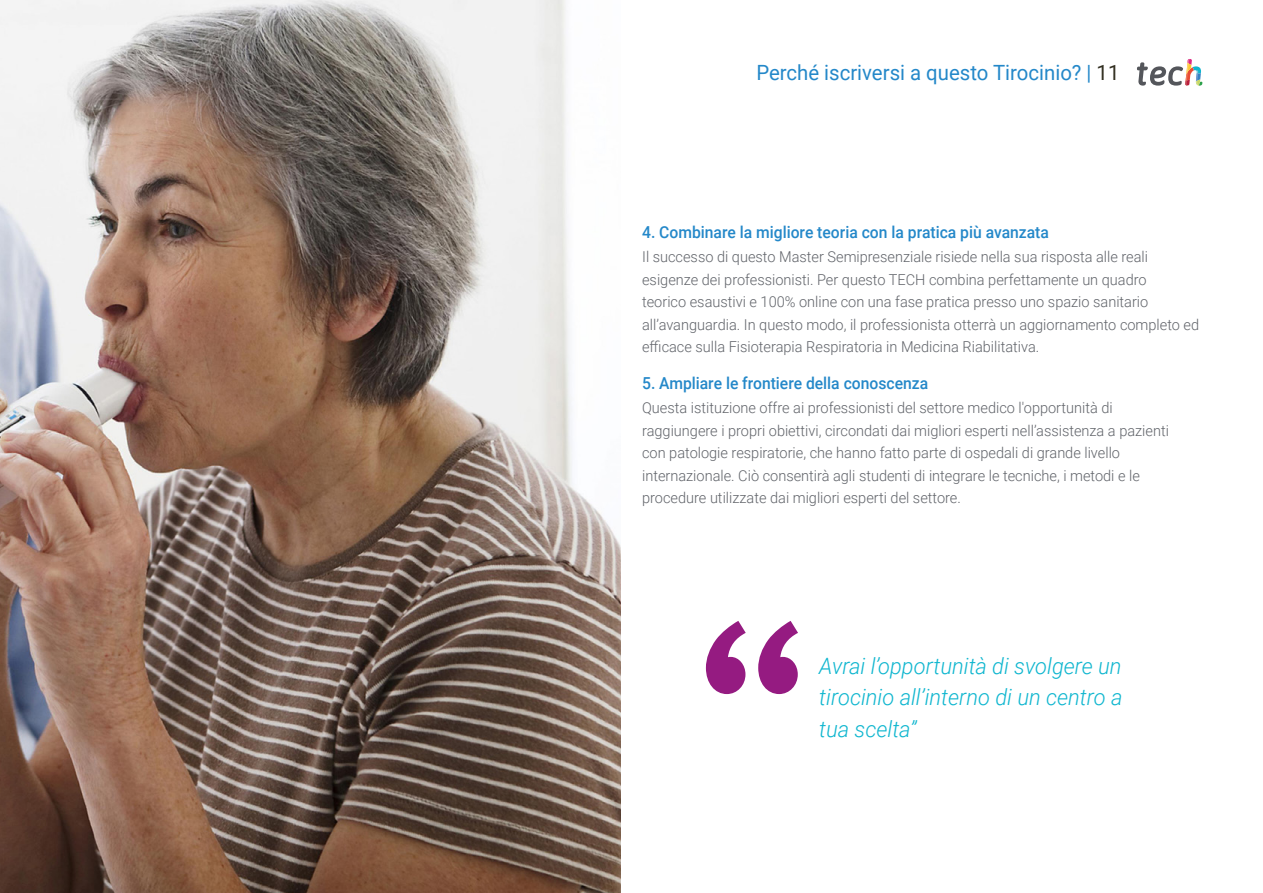
<style>
.page{position:relative;width:1263px;height:893px;background:#fff}
.page>*{position:absolute;margin:0;border:0;box-sizing:border-box;transform-origin:0 0}
.t1{font:italic 300 22.5px/31.5px "Roboto";color:#0fb6cf;text-align:justify}
.t2{font:21px "Roboto";color:#2488c9}
.t3{font:500 16.5px "Roboto";color:#2488c9;scale:.95 1}
.t4{font:300 15px/22.5px "Roboto";color:#61646a}
.s1{color:#312e20}
</style>
<div class="page">
<svg style="left:1137px;top:59px;width:65px;height:27px"></svg>
<img style="left:0;top:0;width:621px;height:893px">
<svg style="left:706px;top:621px;width:92px;height:73px"></svg>
<h2 class="t2" style="left:756px;top:57px;width:365px">Perché iscriversi a questo Tirocinio? | <span class="s1">11</span></h2>
<p class="t3" style="left:642px;top:220px;width:430px">4. Combinare la migliore teoria con la pratica più avanzata</p>
<p class="t4" style="left:642px;top:245px;width:559px">Il successo di questo Master Semipresenziale risiede nella sua risposta alle reali esigenze dei professionisti. Per questo TECH combina perfettamente un quadro<br>teorico esaustivi e 100% online con una fase pratica presso uno spazio sanitario all’avanguardia. In questo modo, il professionista otterrà un aggiornamento completo ed efficace sulla Fisioterapia Respiratoria in Medicina Riabilitativa.</p>
<p class="t3" style="left:642px;top:371px;width:303px">5. Ampliare le frontiere della conoscenza</p>
<p class="t4" style="left:642px;top:396px;width:528px">Questa istituzione offre ai professionisti del settore medico l'opportunità di raggiungere i propri obiettivi, circondati dai migliori esperti nell’assistenza a pazienti con patologie respiratorie, che hanno fatto parte di ospedali di grande livello internazionale. Ciò consentirà agli studenti di integrare le tecniche, i metodi e le procedure utilizzate dai migliori esperti del settore.</p>
<h1 class="t1" style="left:819px;top:649px;width:305px">Avrai l’opportunità di svolgere un tirocinio all’interno di un centro a tua scelta”</h1>
</div>
